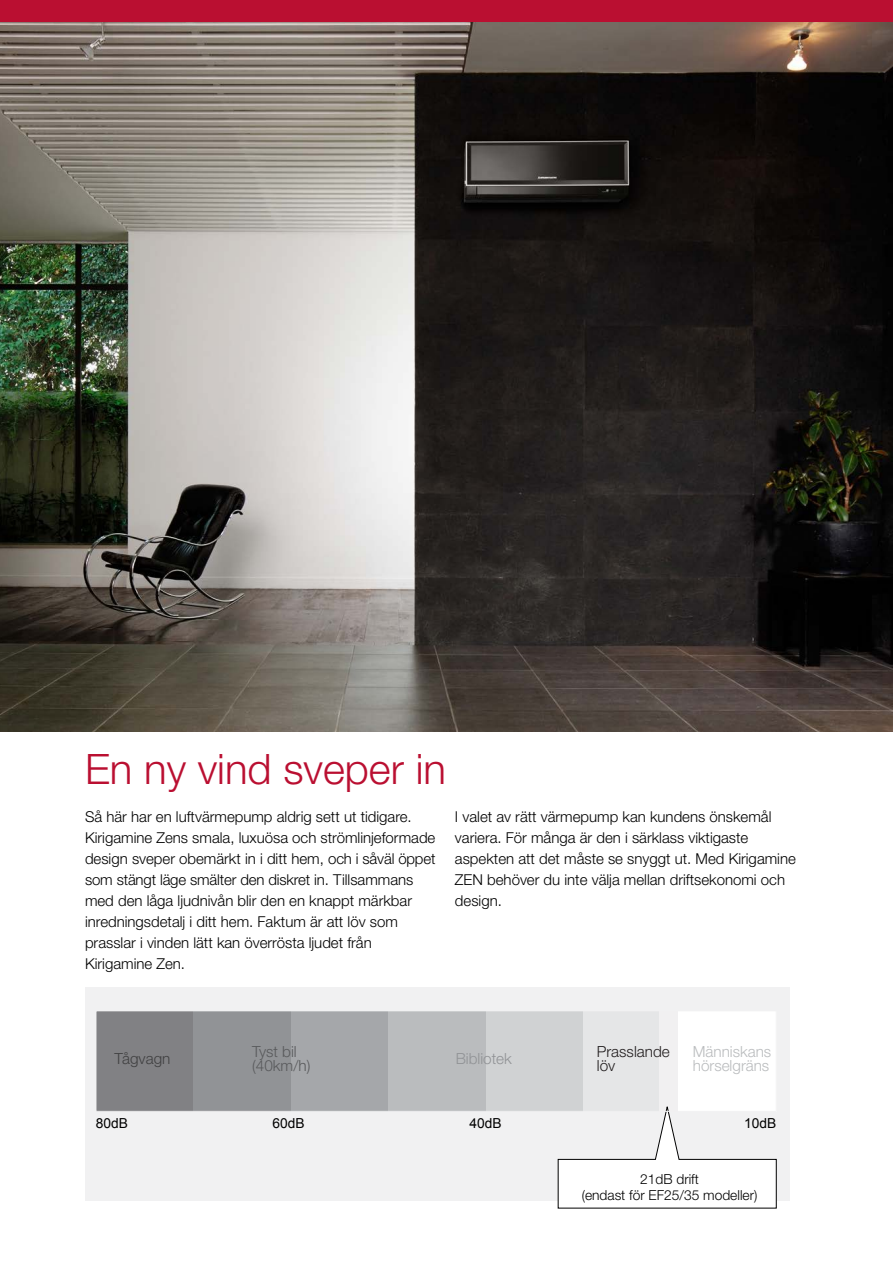
<style>
.page{position:relative;width:893px;height:1263px;background:#fff}
.page>*{position:absolute;margin:0;border:0;box-sizing:border-box;transform-origin:0 0}
.t1{font:300 42px "Helvetica Neue LT Std";color:#ba0f31}
.t2{font:300 15.3px/13.8px "Helvetica Neue LT Std";color:#babcbe}
.t3{font:300 15.3px/13.8px "Helvetica Neue LT Std";color:#595a5c}
.t4{font:300 15.3px/13.8px "Helvetica Neue LT Std";color:#231f20}
.t5{font:300 15.3px "Helvetica Neue LT Std";color:#919396}
.t6{font:300 15.3px "Helvetica Neue LT Std";color:#414142}
.t7{font:300 15px/21px "Helvetica Neue LT Std";color:#000}
.t8{font:300 13.8px/16.5px "Helvetica Neue LT Std";color:#010101;text-align:center}
.t9{font:13.8px "Arial";color:#010101}
</style>
<div class="page">
<img style="left:0;top:21px;width:893px;height:710px">
<div style="left:85px;top:988px;width:704px;height:213px;background:#f1f1f2"></div>
<div style="left:0;top:0;width:893px;height:21px;background:#ba0f31"></div>
<div style="left:96px;top:1011px;width:97px;height:100px;background:#818184"></div>
<div style="left:193px;top:1011px;width:98px;height:100px;background:#919396"></div>
<div style="left:291px;top:1011px;width:97px;height:100px;background:#a5a7aa"></div>
<div style="left:388px;top:1011px;width:98px;height:100px;background:#babcbe"></div>
<div style="left:486px;top:1011px;width:97px;height:100px;background:#d0d2d3"></div>
<div style="left:583px;top:1011px;width:77px;height:100px;background:#e5e6e7"></div>
<div style="left:678px;top:1011px;width:98px;height:100px;background:#fff"></div>
<svg style="left:557px;top:1103px;width:220px;height:106px"></svg>
<div style="left:96px;top:1011px;width:680px;height:100px;border:1px solid #f1f1f2"></div>
<h1 class="t1" style="left:85px;top:743px;width:362px">En ny vind sveper in</h1>
<p class="t7" style="left:85px;top:806px;width:352px">Så här har en luftvärmepump aldrig sett ut tidigare.<br>Kirigamine Zens smala, luxuösa och strömlinjeformade design sveper obemärkt in i ditt hem, och i såväl öppet som stängt läge smälter den diskret in. Tillsammans med den låga ljudnivån blir den en knappt märkbar inredningsdetalj i ditt hem. Faktum är att löv som prasslar i vinden lätt kan överrösta ljudet från Kirigamine Zen.</p>
<p class="t7" style="left:455px;top:806px;width:342px">I valet av rätt värmepump kan kundens önskemål variera. För många är den i särklass viktigaste aspekten att det måste se snyggt ut. Med Kirigamine ZEN behöver du inte välja mellan driftsekonomi och design.</p>
<p class="t6" style="left:115px;top:1049px;width:57px">Tågvagn</p>
<p class="t3" style="left:252px;top:1044px;width:60px">Tyst bil (40km/h)</p>
<p class="t5" style="left:456px;top:1049px;width:58px">Bibliotek</p>
<p class="t4" style="left:597px;top:1044px;width:74px">Prasslande löv</p>
<p class="t2" style="left:693px;top:1044px;width:80px">Människans hörselgräns</p>
<p class="t9" style="left:96px;top:1114px;width:34px">80dB</p>
<p class="t9" style="left:272px;top:1114px;width:34px">60dB</p>
<p class="t9" style="left:469px;top:1114px;width:34px">40dB</p>
<p class="t9" style="left:744px;top:1114px;width:34px">10dB</p>
<p class="t8" style="left:582px;top:1170px;width:177px">21dB drift<br>(endast för EF25/35 modeller)</p>
</div>
